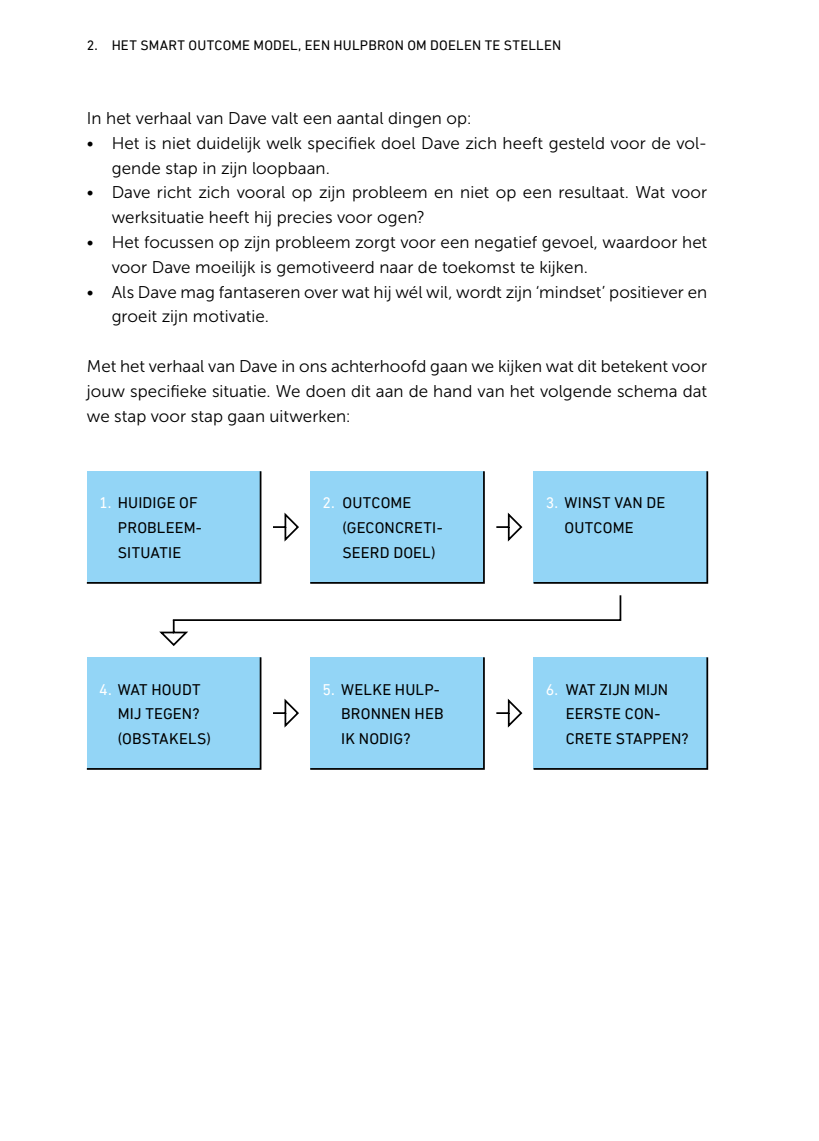
<style>
.page{position:relative;width:819px;height:1141px;background:#fff}
.page>*{position:absolute;margin:0;border:0;box-sizing:border-box;transform-origin:0 0}
.t1{font:16.97px/24.8px "Museo Sans 300";letter-spacing:.005em;color:#000}
.t2{font:15.75px/24.8px "DIN Next LT Pro";letter-spacing:.01em;color:#000}
.t3{font:14px "DIN Next LT Pro";letter-spacing:.015em;color:#000}
.s1{color:#fff}
</style>
<div class="page">
<div style="left:310px;top:471px;width:175px;height:113px;background:#93d5f6"></div>
<div style="left:310px;top:657px;width:175px;height:113px;background:#93d5f6"></div>
<div style="left:533px;top:657px;width:176px;height:113px;background:#93d5f6"></div>
<div style="left:86px;top:657px;width:176px;height:113px;background:#93d5f6"></div>
<div style="left:533px;top:471px;width:176px;height:113px;background:#93d5f6"></div>
<div style="left:86px;top:471px;width:176px;height:113px;background:#93d5f6"></div>
<svg style="left:273px;top:512px;width:26px;height:30px"></svg>
<svg style="left:273px;top:698px;width:26px;height:30px"></svg>
<svg style="left:496px;top:512px;width:27px;height:30px"></svg>
<svg style="left:496px;top:699px;width:27px;height:29px"></svg>
<svg style="left:159px;top:595px;width:463px;height:51px"></svg>
<p class="t3" style="left:87px;top:37px;width:476px">2. HET SMART OUTCOME MODEL, EEN HULPBRON OM DOELEN TE STELLEN</p>
<p class="t1" style="left:87px;top:106px;width:386px">In het verhaal van Dave valt een aantal dingen op:</p>
<p class="t1" style="left:112px;top:131px;width:597px;text-indent:-25px">• Het is niet duidelijk welk specifiek doel Dave zich heeft gesteld voor de vol&shy;gende stap in zijn loopbaan.</p>
<p class="t1" style="left:112px;top:180px;width:597px;text-indent:-25px">• Dave richt zich vooral op zijn probleem en niet op een resultaat. Wat voor werksituatie heeft hij precies voor ogen?</p>
<p class="t1" style="left:112px;top:230px;width:597px;text-indent:-25px">• Het focussen op zijn probleem zorgt voor een negatief gevoel, waardoor het voor Dave moeilijk is gemotiveerd naar de toekomst te kijken.</p>
<p class="t1" style="left:112px;top:279px;width:597px;text-indent:-25px">• Als Dave mag fantaseren over wat hij wél wil, wordt zijn ‘mindset’ positiever en groeit zijn motivatie.</p>
<p class="t1" style="left:87px;top:354px;width:622px;text-align:justify">Met het verhaal van Dave in ons achterhoofd gaan we kijken wat dit betekent voor jouw specifieke situatie. We doen dit aan de hand van het volgende schema dat we stap voor stap gaan uitwerken:</p>
<p class="t2" style="left:118px;top:490px;width:85px;text-indent:-19px"><span class="s1">1.</span> HUIDIGE OF<br>PROBLEEM-<br>SITUATIE</p>
<p class="t2" style="left:118px;top:677px;width:95px;text-indent:-19px"><span class="s1">4.</span> WAT HOUDT<br>MIJ TEGEN? (OBSTAKELS)</p>
<p class="t2" style="left:342px;top:490px;width:102px;text-indent:-20px"><span class="s1">2.</span> OUTCOME (GECONCRETI-<br>SEERD DOEL)</p>
<p class="t2" style="left:564px;top:490px;width:102px;text-indent:-19px"><span class="s1">3.</span> WINST VAN DE<br>OUTCOME</p>
<p class="t2" style="left:341px;top:677px;width:104px;text-indent:-19px"><span class="s1">5.</span> WELKE HULP-<br>BRONNEN HEB<br>IK NODIG?</p>
<p class="t2" style="left:566px;top:677px;width:124px;text-indent:-20px"><span class="s1">6.</span> WAT ZIJN MIJN<br>EERSTE CON-<br>CRETE STAPPEN?</p>
</div>
